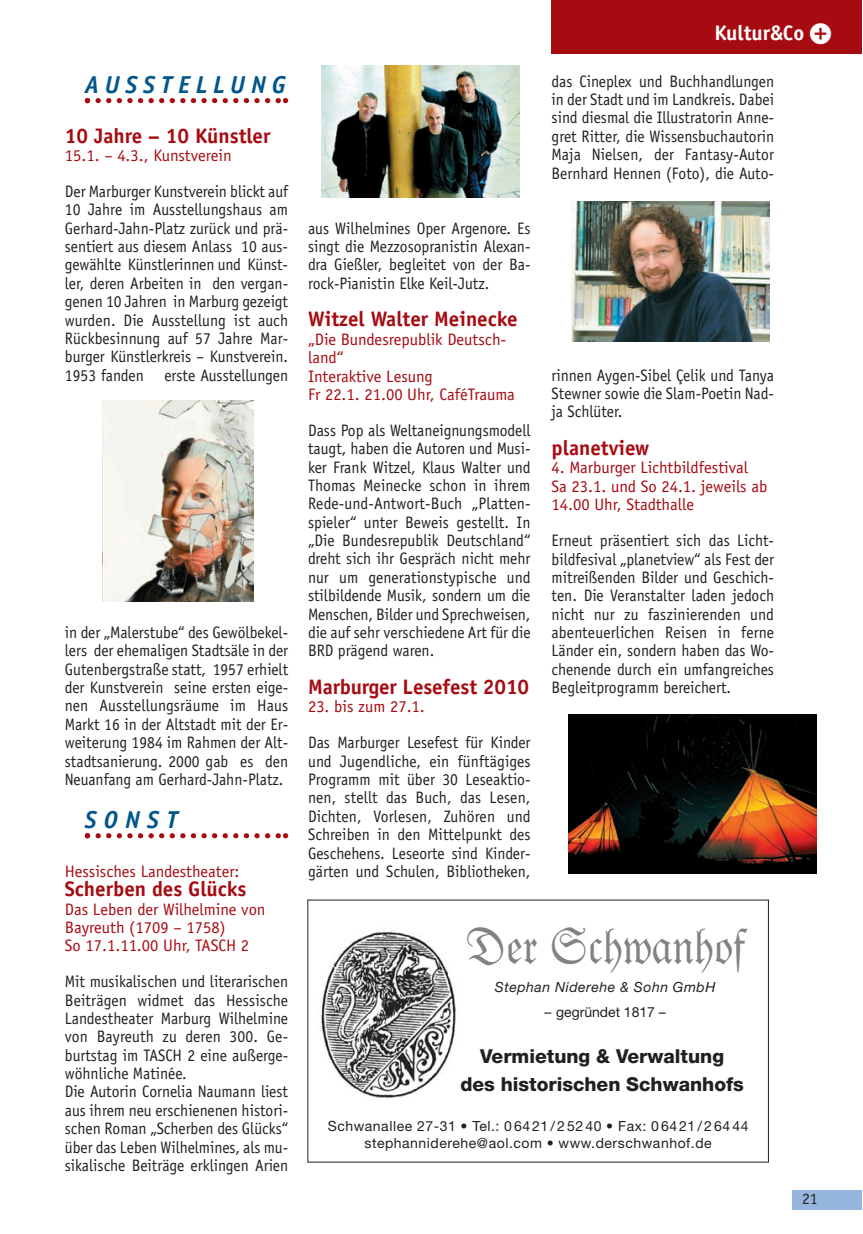
<style>
.page{position:relative;width:863px;height:1234px;background:#fff}
.page>*{position:absolute;margin:0;border:0;box-sizing:border-box;transform-origin:0 0}
.t1{font:49px "Fraktur BT";color:#808285}
.t2{font:italic 700 24.5px "Officina Sans";letter-spacing:.24em;color:#00578b}
.t3{font:700 21px "Officina Sans";color:#a70b12}
.t4{font:700 21px "Officina Sans";color:#fff}
.t5{font:800 19.25px/28px "Helvetica Neue";color:#231f20;text-align:center}
.t6{font:16.62px/18.4px "Officina Sans";color:#231f20;text-align:justify;scale:.94 1}
.t7{font:16.62px/18.4px "Officina Sans";color:#a70b12}
.t8{font:15.75px "Officina Sans";color:#231f20}
.t9{font:14px/16.8px "Helvetica Neue";letter-spacing:.04em;color:#231f20;text-align:center}
.t10{font:italic 14px "Helvetica Neue";letter-spacing:.04em;color:#231f20}
.t11{font:14px "Helvetica Neue";color:#231f20}
.s1{color:#a70b12}
.s2{font-family:"Zeal";font-weight:400}
</style>
<div class="page">
<svg style="left:85px;top:98px;width:203px;height:5px"></svg>
<svg style="left:85px;top:833px;width:203px;height:5px"></svg>
<div style="left:792px;top:1189px;width:69px;height:20px;background:#95b5de"></div>
<div style="left:551px;top:0;width:310px;height:53px;background:#a70b12"></div>
<img style="left:103px;top:400px;width:151px;height:202px">
<img style="left:321px;top:66px;width:199px;height:132px">
<img style="left:568px;top:714px;width:248px;height:160px">
<img style="left:571px;top:202px;width:199px;height:140px">
<img style="left:321px;top:931px;width:135px;height:168px">
<p class="t2" style="left:85px;top:75px;width:203px">AUSSTELLUNG</p>
<p class="t3" style="left:65px;top:127px;width:207px">10 Jahre – 10 Künstler</p>
<p class="t6" style="left:65px;top:139px;width:239px;line-height:35.9px"><span class="s1">15.1. – 4.3., Kunstverein<br></span>Der Marburger Kunstverein blickt auf</p>
<p class="t6" style="left:65px;top:202px;width:239px">10 Jahre im Ausstellungshaus am Gerhard-Jahn-Platz zurück und prä&shy;sentiert aus diesem Anlass 10 aus&shy;gewählte Künstlerinnen und Künst&shy;ler, deren Arbeiten in den vergan&shy;genen 10 Jahren in Marburg gezeigt wurden. Die Ausstellung ist auch Rückbesinnung auf 57 Jahre Mar&shy;burger Künstlerkreis – Kunstverein.<br>1953 fanden erste Ausstellungen</p>
<p class="t6" style="left:65px;top:624px;width:239px">in der „Malerstube“ des Gewölbekel&shy;lers der ehemaligen Stadtsäle in der Gutenbergstraße statt, 1957 erhielt der Kunstverein seine ersten eige&shy;nen Ausstellungsräume im Haus Markt 16 in der Altstadt mit der Er&shy;weiterung 1984 im Rahmen der Alt&shy;stadtsanierung. 2000 gab es den Neuanfang am Gerhard-Jahn-Platz.</p>
<p class="t2" style="left:85px;top:810px;width:94px">SONST</p>
<p class="t7" style="left:65px;top:863px;width:176px">Hessisches Landestheater:</p>
<p class="t3" style="left:65px;top:881px;width:183px">Scherben des Glücks</p>
<p class="t7" style="left:65px;top:901px;width:202px">Das Leben der Wilhelmine von<br>Bayreuth (1709 – 1758)<br>So 17.1.11.00 Uhr, TASCH 2</p>
<p class="t6" style="left:65px;top:974px;width:239px;text-align:left">Mit musikalischen und literarischen Beiträgen widmet das Hessische Landestheater Marburg Wilhelmine von Bayreuth zu deren 300. Ge&shy;burtstag im TASCH 2 eine außerge&shy;wöhnliche Matinée.<br>Die Autorin Cornelia Naumann liest aus ihrem neu erschienenen histori&shy;schen Roman „Scherben des Glücks“ über das Leben Wilhelmines, als mu&shy;sikalische Beiträge erklingen Arien</p>
<p class="t4" style="left:714px;top:25px;width:118px">Kultur&amp;Co <span class="s2">❸</span></p>
<p class="t6" style="left:308px;top:220px;width:238px">aus Wilhelmines Oper Argenore. Es singt die Mezzosopranistin Alexan&shy;dra Gießler, begleitet von der Ba&shy;rock-Pianistin Elke Keil-Jutz.</p>
<p class="t3" style="left:308px;top:311px;width:211px">Witzel Walter Meinecke</p>
<p class="t7" style="left:308px;top:331px;width:208px">„Die Bundesrepublik Deutsch&shy;land“<br>Interaktive Lesung<br>Fr 22.1. 21.00 Uhr, CaféTrauma</p>
<p class="t6" style="left:308px;top:422px;width:238px">Dass Pop als Weltaneignungsmodell taugt, haben die Autoren und Musi&shy;ker Frank Witzel, Klaus Walter und Thomas Meinecke schon in ihrem Rede-und-Antwort-Buch „Platten&shy;spieler“ unter Beweis gestellt. In „Die Bundesrepublik Deutschland“ dreht sich ihr Gespräch nicht mehr nur um generationstypische und stilbildende Musik, sondern um die Menschen, Bilder und Sprechweisen, die auf sehr verschiedene Art für die BRD prägend waren.</p>
<p class="t3" style="left:308px;top:679px;width:223px">Marburger Lesefest 2010</p>
<p class="t6" style="left:308px;top:690px;width:238px;line-height:35.9px"><span class="s1">23. bis zum 27.1.<br></span>Das Marburger Lesefest für Kinder</p>
<p class="t6" style="left:308px;top:753px;width:238px">und Jugendliche, ein fünftägiges Programm mit über 30 Leseaktio&shy;nen, stellt das Buch, das Lesen, Dichten, Vorlesen, Zuhören und Schreiben in den Mittelpunkt des Geschehens. Leseorte sind Kinder&shy;gärten und Schulen, Bibliotheken,</p>
<p class="t6" style="left:551px;top:73px;width:238px">das Cineplex und Buchhandlungen in der Stadt und im Landkreis. Dabei sind diesmal die Illustratorin Anne&shy;gret Ritter, die Wissensbuchautorin Maja Nielsen, der Fantasy-Autor Bernhard Hennen (Foto), die Auto-</p>
<p class="t6" style="left:551px;top:367px;width:238px">rinnen Aygen-Sibel Çelik und Tanya Stewner sowie die Slam-Poetin Nad&shy;ja Schlüter.</p>
<p class="t3" style="left:551px;top:440px;width:99px">planetview</p>
<p class="t7" style="left:551px;top:460px;width:217px">4. Marburger Lichtbildfestival<br>Sa 23.1. und So 24.1. jeweils ab<br>14.00 Uhr, Stadthalle</p>
<p class="t6" style="left:551px;top:533px;width:238px">Erneut präsentiert sich das Licht&shy;bildfesival „planetview“ als Fest der mitreißenden Bilder und Geschich&shy;ten. Die Veranstalter laden jedoch nicht nur zu faszinierenden und abenteuerlichen Reisen in ferne Länder ein, sondern haben das Wo&shy;chenende durch ein umfangreiches Begleitprogramm bereichert.</p>
<p class="t1" style="left:466px;top:929px;width:280px">Der Schwanhof</p>
<p class="t10" style="left:495px;top:982px;width:222px">Stephan Niderehe &amp; Sohn GmbH</p>
<p class="t11" style="left:545px;top:1006px;width:123px">– gegründet 1817 –</p>
<p class="t5" style="left:460px;top:1043px;width:285px">Vermietung &amp; Verwaltung<br>des historischen Schwanhofs</p>
<p class="t9" style="left:328px;top:1119px;width:422px">Schwanallee 27-31 • Tel.: 0 64 21 / 2 52 40 • Fax: 0 64 21 / 2 64 44 stephanniderehe@aol.com • www.derschwanhof.de</p>
<p class="t8" style="left:802px;top:1192px;width:17px">21</p>
</div>
